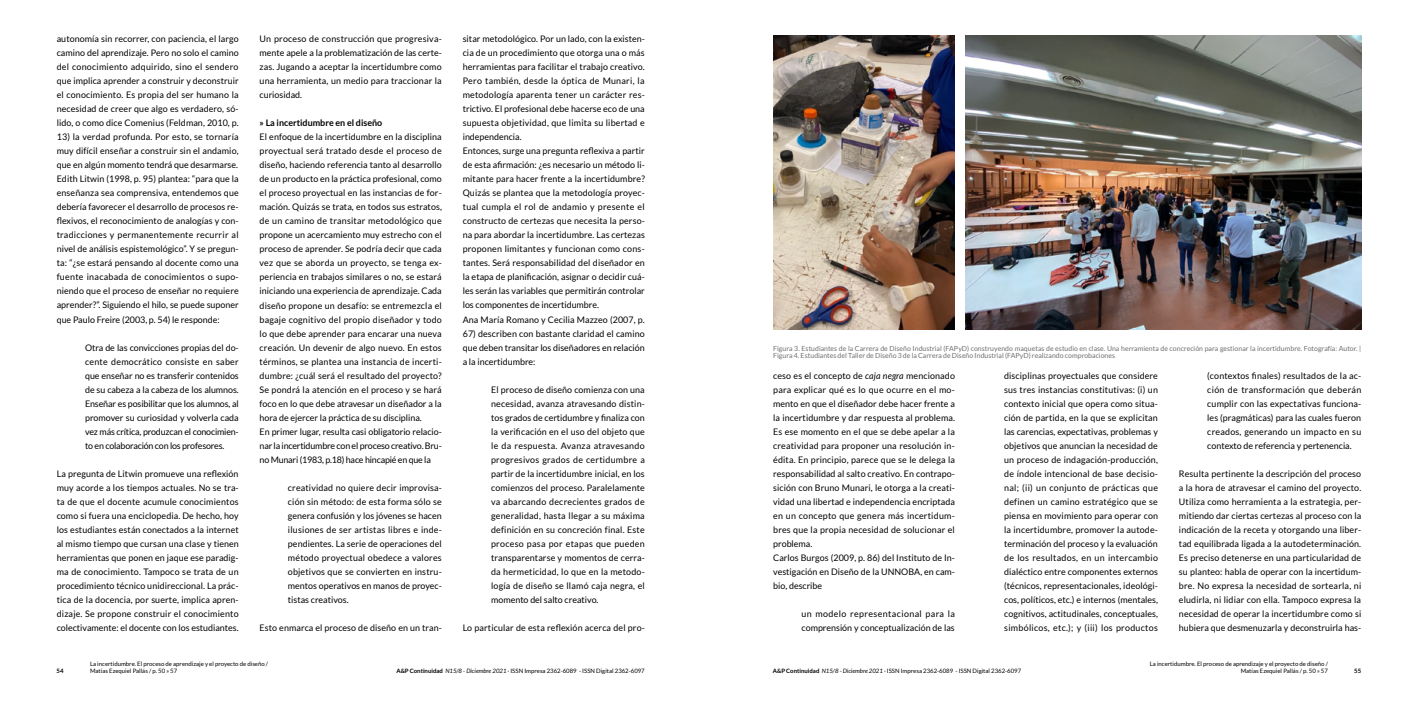
<style>
.page{position:relative;width:1418px;height:709px;background:#fff}
.page>*{position:absolute;margin:0;border:0;box-sizing:border-box;transform-origin:0 0}
.t1{font:9px/14px "Lato";letter-spacing:.01em;color:#000;text-align:justify}
.t2{font:700 9px "Lato";color:#000}
.t3{font:7px/7px "Lato";letter-spacing:.005em;color:#706f6f}
.t4{font:6px/7px "Lato";color:#000}
.t5{font:700 6px "Lato";color:#000}
.s1{font-style:italic}
.s2{font-weight:700}
</style>
<div class="page">
<img style="left:773px;top:35px;width:181px;height:294px">
<img style="left:965px;top:35px;width:396px;height:294px">
<p class="t1" style="left:57px;top:32px;width:184px">autonomía sin recorrer, con paciencia, el largo camino del aprendizaje. Pero no solo el camino del conocimiento adquirido, sino el sendero que implica aprender a construir y deconstruir el conocimiento. Es propia del ser humano la necesidad de creer que algo es verdadero, só&shy;lido, o como dice Comenius (Feldman, 2010, p.</p>
<p class="t1" style="left:57px;top:130px;width:183px">13) la verdad profunda. Por esto, se tornaría muy difícil enseñar a construir sin el andamio, que en algún momento tendrá que desarmarse.<br>Edith Litwin (1998, p. 95) plantea: “para que la enseñanza sea comprensiva, entendemos que debería favorecer el desarrollo de procesos re&shy;flexivos, el reconocimiento de analogías y con&shy;tradicciones y permanentemente recurrir al nivel de análisis espistemológico”. Y se pregun&shy;ta: “¿se estará pensando al docente como una fuente inacabada de conocimientos o supo&shy;niendo que el proceso de enseñar no requiere aprender?”. Siguiendo el hilo, se puede suponer que Paulo Freire (2003, p. 54) le responde:</p>
<p class="t1" style="left:85px;top:340px;width:155px">Otra de las convicciones propias del do&shy;cente democrático consiste en saber que enseñar no es transferir contenidos de su cabeza a la cabeza de los alumnos.<br>Enseñar es posibilitar que los alumnos, al promover su curiosidad y volverla cada vez más crítica, produzcan el conocimien&shy;to en colaboración con los profesores.</p>
<p class="t1" style="left:57px;top:466px;width:184px">La pregunta de Litwin promueve una reflexión muy acorde a los tiempos actuales. No se tra&shy;ta de que el docente acumule conocimientos como si fuera una enciclopedia. De hecho, hoy los estudiantes están conectados a la internet al mismo tiempo que cursan una clase y tienen herramientas que ponen en jaque ese paradig&shy;ma de conocimiento. Tampoco se trata de un procedimiento técnico unidireccional. La prác&shy;tica de la docencia, por suerte, implica apren&shy;dizaje. Se propone construir el conocimiento colectivamente: el docente con los estudiantes.</p>
<p class="t1" style="left:259px;top:32px;width:184px">Un proceso de construcción que progresiva&shy;mente apele a la problematización de las certe&shy;zas. Jugando a aceptar la incertidumbre como una herramienta, un medio para traccionar la curiosidad.</p>
<p class="t2" style="left:259px;top:118px;width:124px">» La incertidumbre en el diseño</p>
<p class="t1" style="left:259px;top:130px;width:184px;text-align:left">El enfoque de la incertidumbre en la disciplina proyectual será tratado desde el proceso de diseño, haciendo referencia tanto al desarrollo de un producto en la práctica profesional, como el proceso proyectual en las instancias de for&shy;mación. Quizás se trata, en todos sus estratos, de un camino de transitar metodológico que propone un acercamiento muy estrecho con el proceso de aprender. Se podría decir que cada vez que se aborda un proyecto, se tenga ex&shy;periencia en trabajos similares o no, se estará iniciando una experiencia de aprendizaje. Cada diseño propone un desafío: se entremezcla el bagaje cognitivo del propio diseñador y todo lo que debe aprender para encarar una nueva creación. Un devenir de algo nuevo. En estos términos, se plantea una instancia de incerti&shy;dumbre: ¿cuál será el resultado del proyecto?<br>Se pondrá la atención en el proceso y se hará foco en lo que debe atravesar un diseñador a la hora de ejercer la práctica de su disciplina.<br>En primer lugar, resulta casi obligatorio relacio&shy;nar la incertidumbre con el proceso creativo. Bru&shy;no Munari (1983, p.18) hace hincapié en que la</p>
<p class="t1" style="left:288px;top:480px;width:155px">creatividad no quiere decir improvisa&shy;ción sin método: de esta forma sólo se genera confusión y los jóvenes se hacen ilusiones de ser artistas libres e inde&shy;pendientes. La serie de operaciones del método proyectual obedece a valores objetivos que se convierten en instru&shy;mentos operativos en manos de proyec&shy;tistas creativos.</p>
<p class="t1" style="left:259px;top:620px;width:184px">Esto enmarca el proceso de diseño en un tran-</p>
<p class="t1" style="left:463px;top:32px;width:184px;text-align:left">sitar metodológico. Por un lado, con la existen&shy;cia de un procedimiento que otorga una o más herramientas para facilitar el trabajo creativo.<br>Pero también, desde la óptica de Munari, la metodología aparenta tener un carácter res&shy;trictivo. El profesional debe hacerse eco de una supuesta objetividad, que limita su libertad e independencia.<br>Entonces, surge una pregunta reflexiva a partir de esta afirmación: ¿es necesario un método li&shy;mitante para hacer frente a la incertidumbre?<br>Quizás se plantea que la metodología proyec&shy;tual cumpla el rol de andamio y presente el constructo de certezas que necesita la perso&shy;na para abordar la incertidumbre. Las certezas proponen limitantes y funcionan como cons&shy;tantes. Será responsabilidad del diseñador en la etapa de planificación, asignar o decidir cuá&shy;les serán las variables que permitirán controlar los componentes de incertidumbre.<br>Ana María Romano y Cecilia Mazzeo (2007, p.</p>
<p class="t1" style="left:463px;top:326px;width:183px">67) describen con bastante claridad el camino que deben transitar los diseñadores en relación a la incertidumbre:</p>
<p class="t1" style="left:491px;top:382px;width:155px">El proceso de diseño comienza con una necesidad, avanza atravesando distin&shy;tos grados de certidumbre y finaliza con la verificación en el uso del objeto que le da respuesta. Avanza atravesando progresivos grados de certidumbre a partir de la incertidumbre inicial, en los comienzos del proceso. Paralelamente va abarcando decrecientes grados de generalidad, hasta llegar a su máxima definición en su concreción final. Este proceso pasa por etapas que pueden transparentarse y momentos de cerra&shy;da hermeticidad, lo que en la metodo&shy;logía de diseño se llamó caja negra, el momento del salto creativo.</p>
<p class="t1" style="left:463px;top:620px;width:183px">Lo particular de esta reflexión acerca del pro-</p>
<p class="t3" style="left:773px;top:344px;width:589px">Figura 3. Estudiantes de la Carrera de Diseño Industrial (FAPyD) construyendo maquetas de estudio en clase. Una herramienta de concreción para gestionar la incertidumbre. Fotografía: Autor. |<br>Figura 4. Estudiantes del Taller de Diseño 3 de la Carrera de Diseño Industrial (FAPyD) realizando comprobaciones</p>
<p class="t1" style="left:773px;top:368px;width:183px;text-align:left">ceso es el concepto de <span class="s1">caja negra</span> mencionado para explicar qué es lo que ocurre en el mo&shy;mento en que el diseñador debe hacer frente a la incertidumbre y dar respuesta al problema.<br>Es ese momento en el que se debe apelar a la creatividad para proponer una resolución in&shy;édita. En principio, parece que se le delega la responsabilidad al salto creativo. En contrapo&shy;sición con Bruno Munari, le otorga a la creati&shy;vidad una libertad e independencia encriptada en un concepto que genera más incertidum&shy;bres que la propia necesidad de solucionar el problema.<br>Carlos Burgos (2009, p. 86) del Instituto de In&shy;vestigación en Diseño de la UNNOBA, en cam&shy;bio, describe</p>
<p class="t1" style="left:801px;top:606px;width:155px">un modelo representacional para la comprensión y conceptualización de las</p>
<p class="t1" style="left:1004px;top:368px;width:155px">disciplinas proyectuales que considere sus tres instancias constitutivas: (i) un contexto inicial que opera como situa&shy;ción de partida, en la que se explicitan las carencias, expectativas, problemas y objetivos que anuncian la necesidad de un proceso de indagación-producción, de índole intencional de base decisio&shy;nal; (ii) un conjunto de prácticas que definen un camino estratégico que se piensa en movimiento para operar con la incertidumbre, promover la autode&shy;terminación del proceso y la evaluación de los resultados, en un intercambio dialéctico entre componentes externos (técnicos, representacionales, ideológi&shy;cos, políticos, etc.) e internos (mentales, cognitivos, actitudinales, conceptuales, simbólicos, etc.); y (iii) los productos</p>
<p class="t1" style="left:1207px;top:368px;width:155px">(contextos finales) resultados de la ac&shy;ción de transformación que deberán cumplir con las expectativas funciona&shy;les (pragmáticas) para las cuales fueron creados, generando un impacto en su contexto de referencia y pertenencia.</p>
<p class="t1" style="left:1178px;top:466px;width:184px">Resulta pertinente la descripción del proceso a la hora de atravesar el camino del proyecto.<br>Utiliza como herramienta a la estrategia, per&shy;mitiendo dar ciertas certezas al proceso con la indicación de la receta y otorgando una liber&shy;tad equilibrada ligada a la autodeterminación.<br>Es preciso detenerse en una particularidad de su planteo: habla de operar con la incertidum&shy;bre. No expresa la necesidad de sortearla, ni eludirla, ni lidiar con ella. Tampoco expresa la necesidad de operar la incertidumbre como si hubiera que desmenuzarla y deconstruirla has-</p>
<p class="t4" style="left:90px;top:660px;width:180px">La incertidumbre. El proceso de aprendizaje y el proyecto de diseño /<br>Matías Ezequiel Pallás / p. 50 » 57</p>
<p class="t4" style="left:1149px;top:660px;width:180px;text-align:right">La incertidumbre. El proceso de aprendizaje y el proyecto de diseño /<br>Matías Ezequiel Pallás / p. 50 » 57</p>
<p class="t5" style="left:57px;top:667px;width:9px">54</p>
<p class="t4" style="left:396px;top:667px;width:250px"><span class="s2">A&amp;P Continuidad</span> <span class="s1">N15/8 - Diciembre 2021 ·</span> ISSN Impresa 2362-6089 - ISSN Digital 2362-6097</p>
<p class="t4" style="left:772px;top:667px;width:250px"><span class="s2">A&amp;P Continuidad</span> <span class="s1">N15/8 - Diciembre 2021 ·</span> ISSN Impresa 2362-6089 - ISSN Digital 2362-6097</p>
<p class="t5" style="left:1354px;top:667px;width:8px">55</p>
</div>
